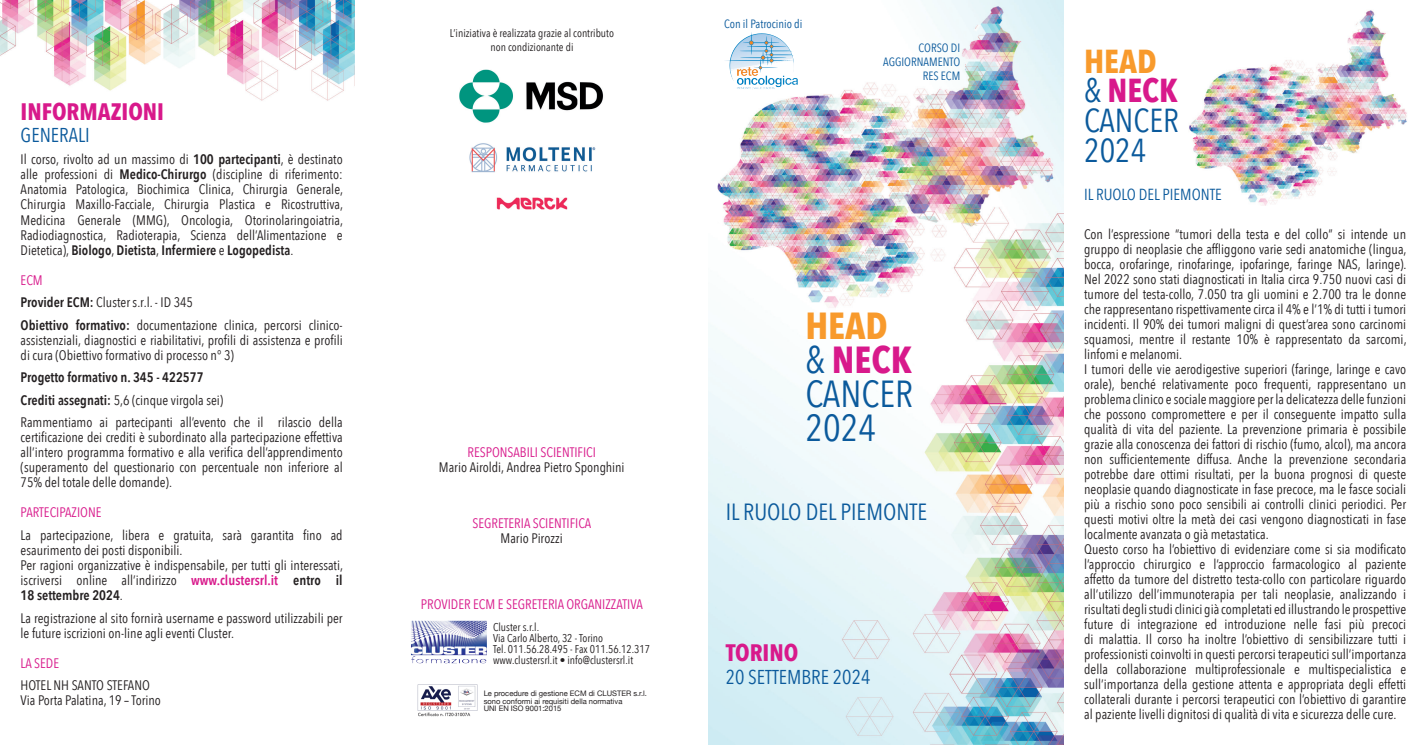
<style>
.page{position:relative;width:1418px;height:745px;background:#fff}
.page>*{position:absolute;margin:0;border:0;box-sizing:border-box;transform-origin:0 0}
.t1{font:37.62px "Avenir Next Condensed";color:#0b5a9c}
.t2{font:700 37.62px "Avenir Next Condensed";color:#d8198b}
.t3{font:700 37.62px "Avenir Next Condensed";color:#f89a2c}
.t4{font:33.12px "Avenir Next Condensed";color:#0b5a9c}
.t5{font:700 33.12px "Avenir Next Condensed";color:#d8198b}
.t6{font:700 33.12px "Avenir Next Condensed";color:#f89a2c}
.t7{font:700 23.75px "Avenir Next Condensed";color:#d8198b}
.t8{font:23.38px "Avenir Next Condensed";color:#0b5a9c}
.t9{font:20px "Avenir Next Condensed";color:#0b5a9c}
.t10{font:16px "Avenir Next Condensed";color:#0b5a9c}
.t11{font:13.75px/15px "Avenir Next Condensed";color:#231f20;text-align:justify}
.t12{font:13.75px "Avenir Next Condensed";color:#d8198b}
.t13{font:600 13.75px "Avenir Next Condensed";color:#231f20}
.t14{font:12px "Avenir Next Condensed";color:#0b5a9c}
.t15{font:11.25px "Avenir Next Condensed";color:#231f20}
.t16{font:7.62px "Helvetica Neue";color:#231f20}
.s1{font-weight:600}
.s2{font-weight:600;color:#d8198b}
.s3{font-weight:400;color:#0b5a9c}
</style>
<div class="page">
<img style="left:0;top:0;width:354px;height:101px">
<img style="left:1189px;top:10px;width:218px;height:195px">
<img style="left:709px;top:0;width:354px;height:744px">
<img style="left:411px;top:620px;width:76px;height:43px">
<img style="left:417px;top:684px;width:61px;height:32px">
<img style="left:459px;top:69px;width:144px;height:54px">
<img style="left:469px;top:143px;width:127px;height:30px">
<img style="left:496px;top:197px;width:72px;height:12px">
<img style="left:735px;top:32px;width:16px;height:15px">
<p class="t7" style="left:21px;top:97px;width:145px">INFORMAZIONI</p>
<p class="t9" style="left:21px;top:118px;width:71px">GENERALI</p>
<p class="t11" style="left:21px;top:151px;width:324px">Il corso, rivolto ad un massimo di <span class="s1">100 partecipanti</span>, è destinato alle professioni di <span class="s1">Medico-Chirurgo</span> (discipline di riferimento:<br>Anatomia Patologica, Biochimica Clinica, Chirurgia Generale, Chirurgia Maxillo-Facciale, Chirurgia Plastica e Ricostruttiva, Medicina Generale (MMG), Oncologia, Otorinolaringoiatria, Radiodiagnostica, Radioterapia, Scienza dell’Alimentazione e Dietetica), <span class="s1">Biologo</span>, <span class="s1">Dietista</span>, <span class="s1">Infermiere</span> e <span class="s1">Logopedista</span>.</p>
<p class="t12" style="left:21px;top:268px;width:24px">ECM</p>
<p class="t11" style="left:21px;top:294px;width:174px"><span class="s1">Provider ECM:</span> Cluster s.r.l. - ID 345</p>
<p class="t11" style="left:21px;top:316px;width:323px"><span class="s1">Obiettivo formativo:</span> documentazione clinica, percorsi clinico&shy;assistenziali, diagnostici e riabilitativi, profili di assistenza e profili di cura (Obiettivo formativo di processo n° 3)</p>
<p class="t13" style="left:21px;top:365px;width:184px">Progetto formativo n. 345 - 422577</p>
<p class="t11" style="left:21px;top:391px;width:204px"><span class="s1">Crediti assegnati:</span> 5,6 (cinque virgola sei)</p>
<p class="t11" style="left:21px;top:414px;width:323px">Rammentiamo ai partecipanti all’evento che il rilascio della certificazione dei crediti è subordinato alla partecipazione effettiva all’intero programma formativo e alla verifica dell’apprendimento (superamento del questionario con percentuale non inferiore al 75% del totale delle domande).</p>
<p class="t12" style="left:21px;top:500px;width:82px">PARTECIPAZIONE</p>
<p class="t11" style="left:21px;top:526px;width:323px">La partecipazione, libera e gratuita, sarà garantita fino ad esaurimento dei posti disponibili.</p>
<p class="t11" style="left:21px;top:556px;width:324px">Per ragioni organizzative è indispensabile, per tutti gli interessati, iscriversi online all’indirizzo <span class="s2">www.clustersrl.it</span> <span class="s1">entro il 18 settembre 2024</span>.</p>
<p class="t11" style="left:21px;top:609px;width:323px">La registrazione al sito fornirà username e password utilizzabili per le future iscrizioni on-line agli eventi Cluster.</p>
<p class="t12" style="left:21px;top:650px;width:40px">LA SEDE</p>
<p class="t11" style="left:21px;top:676px;width:131px">HOTEL NH SANTO STEFANO</p>
<p class="t11" style="left:21px;top:691px;width:142px">Via Porta Palatina, 19 – Torino</p>
<p class="t15" style="left:450px;top:23px;width:165px">L’iniziativa è realizzata grazie al contributo</p>
<p class="t15" style="left:490px;top:37px;width:85px">non condizionante di</p>
<p class="t14" style="left:724px;top:13px;width:80px">Con il Patrocinio di</p>
<p class="t14" style="left:918px;top:37px;width:43px">CORSO DI</p>
<p class="t14" style="left:883px;top:51px;width:79px">AGGIORNAMENTO</p>
<p class="t14" style="left:922px;top:65px;width:39px">RES ECM</p>
<p class="t12" style="left:467px;top:440px;width:130px">RESPONSABILI SCIENTIFICI</p>
<p class="t11" style="left:439px;top:459px;width:187px">Mario Airoldi, Andrea Pietro Sponghini</p>
<p class="t12" style="left:472px;top:511px;width:120px">SEGRETERIA SCIENTIFICA</p>
<p class="t11" style="left:500px;top:530px;width:64px">Mario Pirozzi</p>
<p class="t12" style="left:421px;top:592px;width:224px">PROVIDER ECM E SEGRETERIA ORGANIZZATIVA</p>
<p class="t15" style="left:493px;top:616px;width:48px">Cluster s.r.l.</p>
<p class="t15" style="left:493px;top:627px;width:112px">Via Carlo Alberto, 32 - Torino</p>
<p class="t15" style="left:493px;top:639px;width:159px">Tel. 011.56.28.495 - Fax 011.56.12.317</p>
<p class="t15" style="left:493px;top:650px;width:142px">www.clustersrl.it • info@clustersrl.it</p>
<p class="t16" style="left:483px;top:687px;width:165px">Le procedure di gestione ECM di CLUSTER s.r.l.</p>
<p class="t16" style="left:483px;top:694px;width:140px">sono conformi ai requisiti della normativa</p>
<p class="t16" style="left:483px;top:702px;width:79px">UNI EN ISO 9001:2015</p>
<p class="t3" style="left:805px;top:302px;width:84px">HEAD</p>
<p class="t2" style="left:805px;top:336px;width:108px"><span class="s3">&amp;</span> NECK</p>
<p class="t1" style="left:805px;top:361px;width:109px">CANCER</p>
<p class="t1" style="left:805px;top:395px;width:72px">2024</p>
<p class="t8" style="left:725px;top:491px;width:203px">IL RUOLO DEL PIEMONTE</p>
<p class="t7" style="left:725px;top:638px;width:74px">TORINO</p>
<p class="t9" style="left:725px;top:659px;width:146px">20 SETTEMBRE 2024</p>
<p class="t6" style="left:1084px;top:41px;width:74px">HEAD</p>
<p class="t5" style="left:1084px;top:70px;width:95px"><span class="s3">&amp;</span> NECK</p>
<p class="t4" style="left:1084px;top:92px;width:96px">CANCER</p>
<p class="t4" style="left:1084px;top:122px;width:64px">2024</p>
<p class="t10" style="left:1084px;top:180px;width:139px">IL RUOLO DEL PIEMONTE</p>
<p class="t11" style="left:1084px;top:225px;width:324px">Con l’espressione “tumori della testa e del collo” si intende un gruppo di neoplasie che affliggono varie sedi anatomiche (lingua, bocca, orofaringe, rinofaringe, ipofaringe, faringe NAS, laringe).<br>Nel 2022 sono stati diagnosticati in Italia circa 9.750 nuovi casi di tumore del testa-collo, 7.050 tra gli uomini e 2.700 tra le donne che rappresentano rispettivamente circa il 4% e l’1% di tutti i tumori incidenti. Il 90% dei tumori maligni di quest’area sono carcinomi squamosi, mentre il restante 10% è rappresentato da sarcomi, linfomi e melanomi.</p>
<p class="t11" style="left:1084px;top:360px;width:323px">I tumori delle vie aerodigestive superiori (faringe, laringe e cavo orale), benché relativamente poco frequenti, rappresentano un problema clinico e sociale maggiore per la delicatezza delle funzioni che possono compromettere e per il conseguente impatto sulla qualità di vita del paziente. La prevenzione primaria è possibile grazie alla conoscenza dei fattori di rischio (fumo, alcol), ma ancora non sufficientemente diffusa. Anche la prevenzione secondaria potrebbe dare ottimi risultati, per la buona prognosi di queste neoplasie quando diagnosticate in fase precoce, ma le fasce sociali più a rischio sono poco sensibili ai controlli clinici periodici. Per questi motivi oltre la metà dei casi vengono diagnosticati in fase localmente avanzata o già metastatica.</p>
<p class="t11" style="left:1084px;top:540px;width:323px">Questo corso ha l’obiettivo di evidenziare come si sia modificato l’approccio chirurgico e l’approccio farmacologico al paziente affetto da tumore del distretto testa-collo con particolare riguardo all’utilizzo dell’immunoterapia per tali neoplasie, analizzando i risultati degli studi clinici già completati ed illustrando le prospettive future di integrazione ed introduzione nelle fasi più precoci di malattia. Il corso ha inoltre l’obiettivo di sensibilizzare tutti i professionisti coinvolti in questi percorsi terapeutici sull’importanza della collaborazione multiprofessionale e multispecialistica e sull’importanza della gestione attenta e appropriata degli effetti collaterali durante i percorsi terapeutici con l’obiettivo di garantire al paziente livelli dignitosi di qualità di vita e sicurezza delle cure.</p>
</div>
